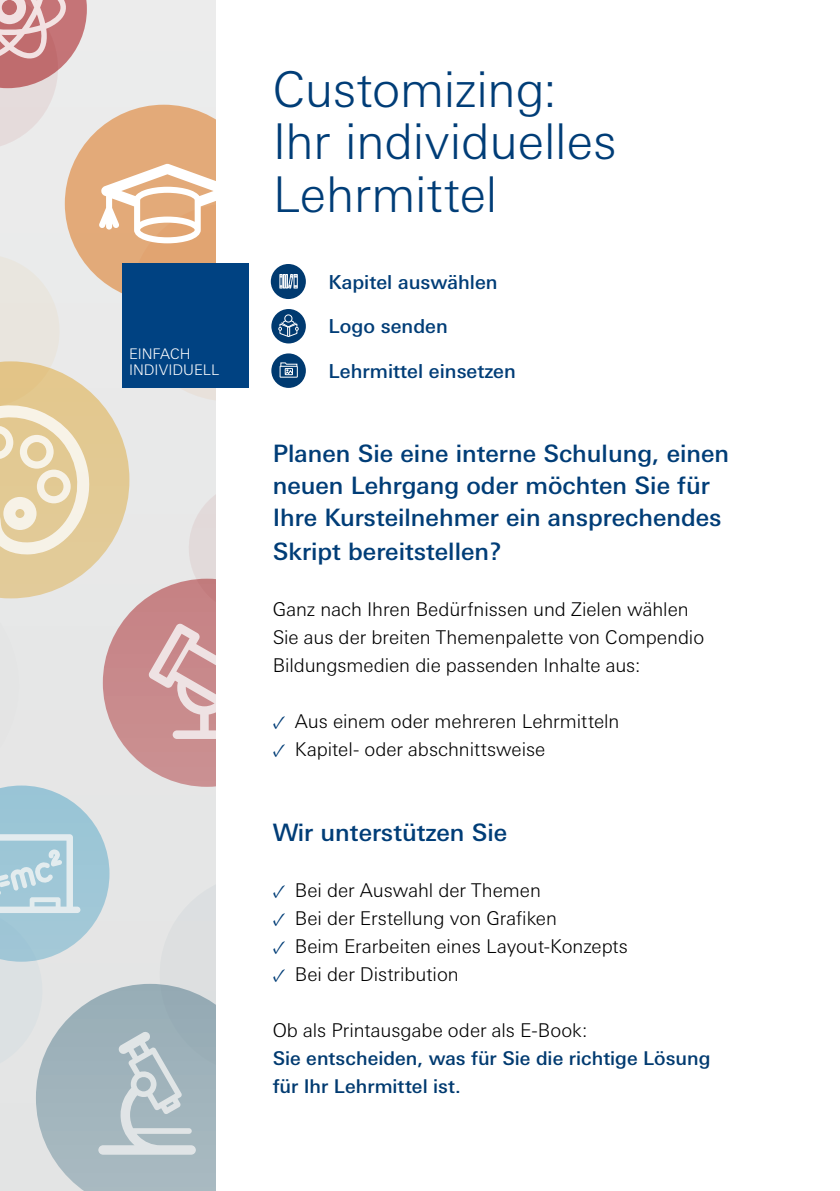
<style>
.page{position:relative;width:840px;height:1191px;background:#fff}
.page>*{position:absolute;margin:0;border:0;box-sizing:border-box;transform-origin:0 0}
.t1{font:300 49.4px/52.8px "LT Univers Basic";letter-spacing:-.005em;color:#003d77}
.t2{font:500 24px/32.6px "LT Univers Basic";color:#003d77}
.t3{font:500 19.2px "LT Univers Basic";color:#003d77}
.t4{font:300 19px/28px "LT Univers Basic";color:#000}
.t5{font:500 19px/28px "LT Univers Basic";color:#003a70}
.t6{font:300 14.6px/16px "LT Univers Basic";letter-spacing:-.005em;color:#fff}
.s1{font-family:"Minion Pro";font-weight:400;color:#003d77}
.s2{font-family:"Minion Pro";font-weight:700;color:#003d77}
</style>
<div class="page">
<svg style="left:0;top:0;width:215px;height:1191px;background:#d7d0c9"></svg>
<div style="left:122px;top:263px;width:126px;height:125px;background:#004282"></div>
<div style="left:271px;top:264px;width:35px;height:35px;background:#003a70;border-radius:50%"></div>
<div style="left:279px;top:274px;width:3px;height:14px;border:1px solid #fff"></div>
<svg style="left:280px;top:274px;width:17px;height:15px"></svg>
<div style="left:271px;top:309px;width:35px;height:34px;background:#003a70;border-radius:50%"></div>
<div style="left:284px;top:314px;width:8px;height:8px;border:1px solid #fff;border-radius:50%"></div>
<svg style="left:278px;top:320px;width:20px;height:17px"></svg>
<div style="left:271px;top:353px;width:35px;height:35px;background:#003a70;border-radius:50%"></div>
<div style="left:279px;top:366px;width:18px;height:11px;border:1px solid #fff"></div>
<svg style="left:280px;top:362px;width:17px;height:13px"></svg>
<p class="t6" style="left:129px;top:345px;width:92px">EINFACH<br>INDIVIDUELL</p>
<h1 class="t1" style="left:272px;top:62px;width:345px">Customizing:<br>Ihr individuelles<br>Lehrmittel</h1>
<p class="t3" style="left:328px;top:271px;width:170px">Kapitel auswählen</p>
<p class="t3" style="left:328px;top:315px;width:121px">Logo senden</p>
<p class="t3" style="left:328px;top:360px;width:189px">Lehrmittel einsetzen</p>
<p class="t2" style="left:272px;top:437px;width:458px">Planen Sie eine interne Schulung, einen neuen Lehrgang oder möchten Sie für Ihre Kursteilnehmer ein ansprechendes Skript bereitstellen?</p>
<p class="t4" style="left:272px;top:595px;width:433px">Ganz nach Ihren Bedürfnissen und Zielen wählen<br>Sie aus der breiten Themenpalette von Compendio<br>Bildungsmedien die passenden Inhalte aus:</p>
<p class="t4" style="left:272px;top:707px;width:348px"><span class="s1">✓</span> Aus einem oder mehreren Lehrmitteln</p>
<p class="t4" style="left:272px;top:735px;width:274px"><span class="s1">✓</span> Kapitel- oder abschnittsweise</p>
<p class="t2" style="left:272px;top:816px;width:236px">Wir unterstützen Sie</p>
<p class="t4" style="left:272px;top:876px;width:270px"><span class="s1">✓</span> Bei der Auswahl der Themen</p>
<p class="t4" style="left:272px;top:904px;width:286px"><span class="s2">✓</span> Bei der Erstellung von Grafiken</p>
<p class="t4" style="left:272px;top:932px;width:356px"><span class="s1">✓</span> Beim Erarbeiten eines Layout-Konzepts</p>
<p class="t4" style="left:272px;top:960px;width:187px"><span class="s1">✓</span> Bei der Distribution</p>
<p class="t4" style="left:272px;top:1016px;width:316px">Ob als Printausgabe oder als E-Book:</p>
<p class="t5" style="left:272px;top:1044px;width:439px">Sie entscheiden, was für Sie die richtige Lösung für Ihr Lehrmittel ist.</p>
</div>
